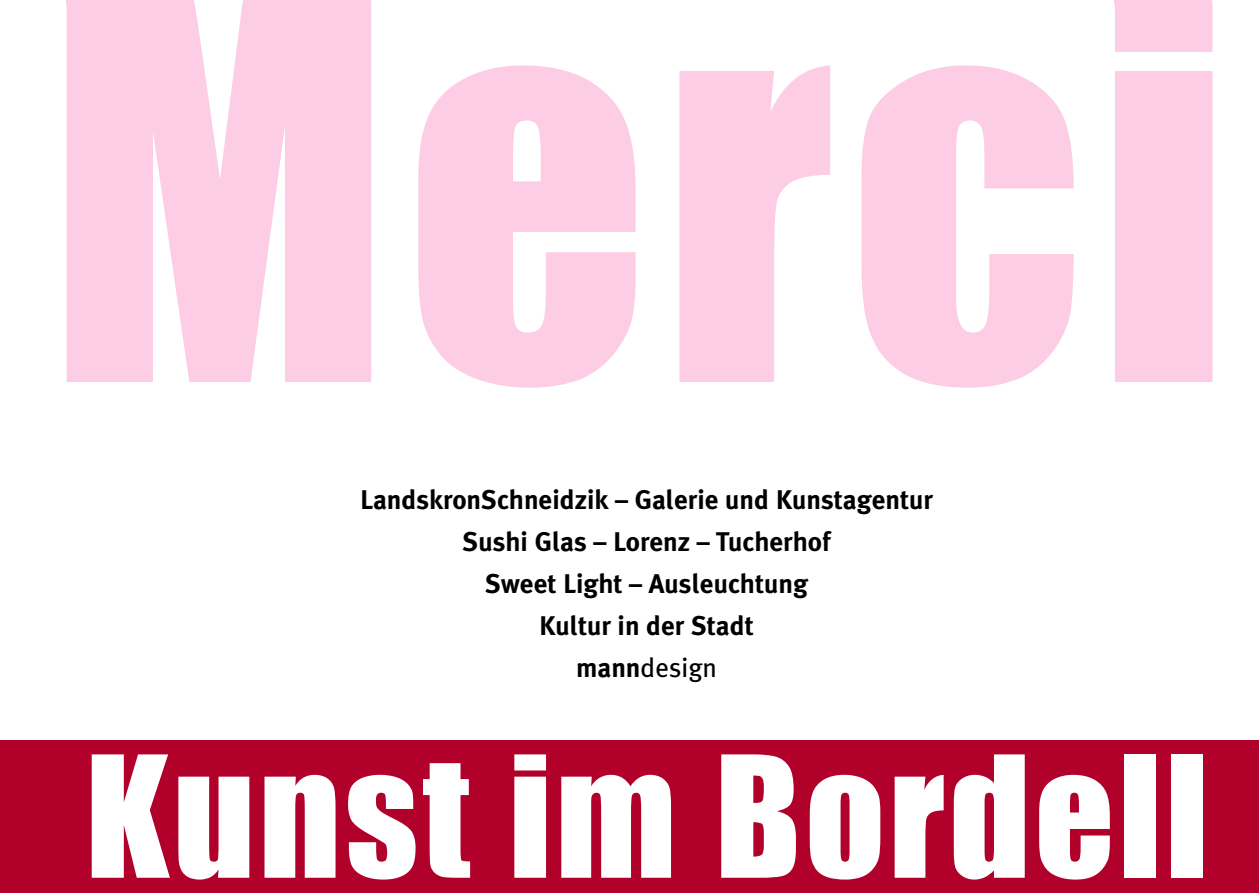
<style>
.page{position:relative;width:1259px;height:893px;background:#fff}
.page>*{position:absolute;margin:0;border:0;box-sizing:border-box;transform-origin:0 0}
.t1{font:480px "Impact";letter-spacing:.025em;color:#fccde5}
.t2{font:156px "Impact";letter-spacing:.025em;color:#fff}
.t3{font:700 27px/42px "Meta Plus";color:#000;text-align:center}
.s1{font-weight:400}
</style>
<div class="page">
<hr style="left:67px;top:0;width:127px;height:4px;background:#fccde5">
<hr style="left:243px;top:0;width:128px;height:4px;background:#fccde5">
<hr style="left:1114px;top:0;width:98px;height:4px;background:#fccde5">
<div style="left:0;top:740px;width:1259px;height:153px;background:#b1012b"></div>
<h1 class="t1" style="left:47px;top:-64px;width:1184px">Merci</h1>
<p class="t3" style="left:360px;top:479px;width:574px">LandskronSchneidzik – Galerie und Kunstagentur<br>Sushi Glas – Lorenz – Tucherhof<br>Sweet Light – Ausleuchtung<br>Kultur in der Stadt<br>mann<span class="s1">design</span></p>
<h2 class="t2" style="left:85px;top:733px;width:1124px">Kunst im Bordell</h2>
</div>
